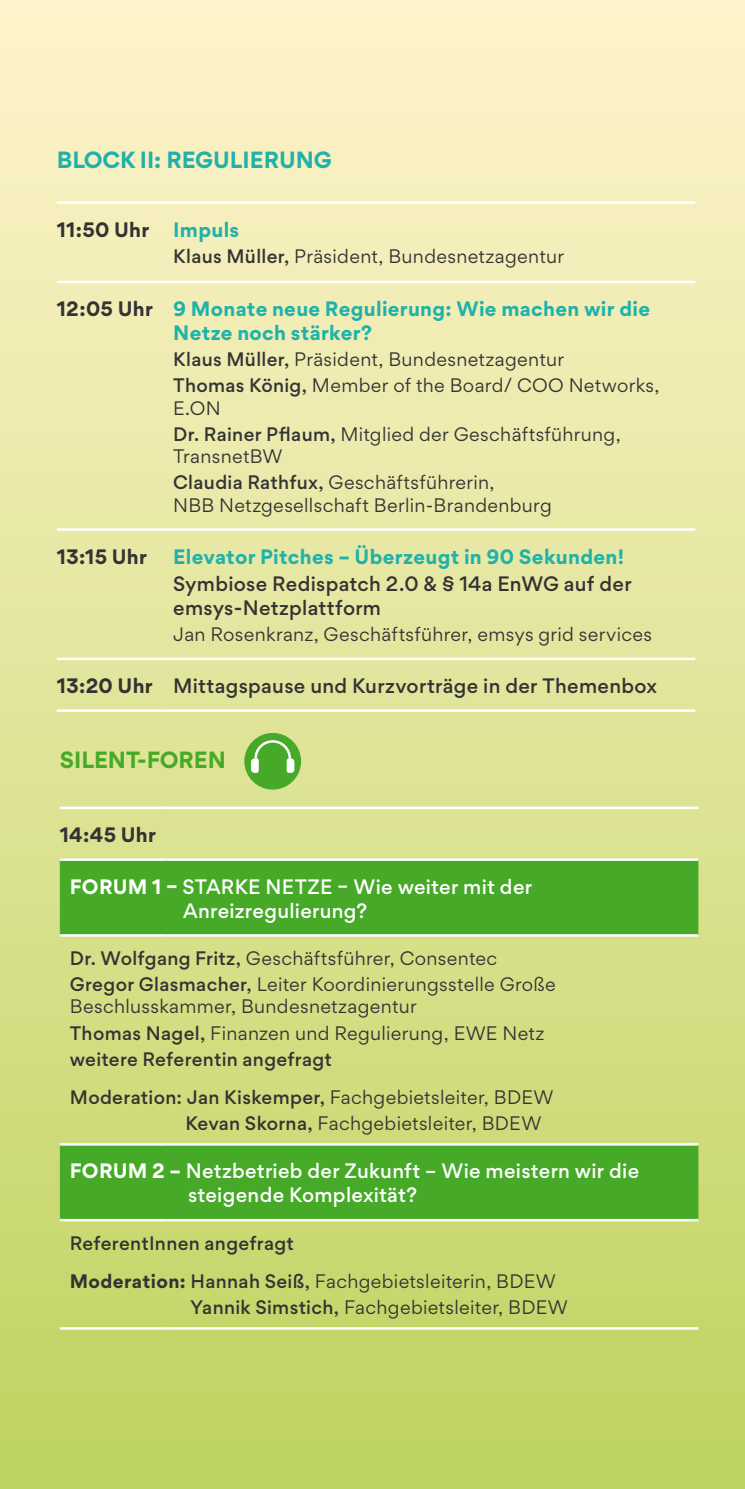
<style>
.page{position:relative;width:745px;height:1489px;background:#fff}
.page>*{position:absolute;margin:0;border:0;box-sizing:border-box;transform-origin:0 0}
.t1{font:700 22.5px "Gordita";color:#20b2aa}
.t2{font:700 22.5px "Gordita";color:#46aa28}
.t3{font:500 20px/24px "Gordita";letter-spacing:.015em;color:#fff}
.t4{font:500 20px/24px "Gordita";letter-spacing:.015em;color:#333}
.t5{font:700 20px/24px "Gordita";letter-spacing:.015em;color:#20b2aa}
.t6{font:700 20px "Gordita";letter-spacing:.015em;color:#333}
.t7{font:18.75px/26px "Gordita";letter-spacing:.015em;color:#333}
.t8{font:500 18.75px/38.5px "Gordita";letter-spacing:.015em;color:#333}
.s1{color:#20b2aa}
.s2{font-weight:500}
.s3{color:#333}
.s4{font-weight:700}
.s5{font-weight:400}
</style>
<div class="page">
<div style="left:0;top:0;width:744px;height:1488px;background:linear-gradient(to bottom,#fff4cd,#bed360)"></div>
<hr style="left:57px;top:281px;width:106px;height:2px;background:#fff">
<hr style="left:163px;top:281px;width:531px;height:2px;background:#fff">
<hr style="left:57px;top:528px;width:106px;height:2px;background:#fff">
<hr style="left:163px;top:528px;width:531px;height:2px;background:#fff">
<hr style="left:57px;top:657px;width:106px;height:3px;background:#fff">
<hr style="left:163px;top:657px;width:531px;height:3px;background:#fff">
<hr style="left:57px;top:201px;width:106px;height:3px;background:#fff">
<hr style="left:163px;top:201px;width:531px;height:3px;background:#fff">
<hr style="left:57px;top:709px;width:106px;height:2px;background:#fff">
<hr style="left:163px;top:709px;width:531px;height:2px;background:#fff">
<svg style="left:0;top:1089px;width:353px;height:399px"></svg>
<svg style="left:60px;top:860px;width:638px;height:358px"></svg>
<hr style="left:60px;top:806px;width:106px;height:3px;background:#fff">
<hr style="left:166px;top:806px;width:532px;height:3px;background:#fff">
<hr style="left:60px;top:858px;width:106px;height:2px;background:#fff">
<hr style="left:166px;top:858px;width:532px;height:2px;background:#fff">
<hr style="left:60px;top:934px;width:106px;height:2px;background:#fff">
<hr style="left:166px;top:934px;width:532px;height:2px;background:#fff">
<hr style="left:60px;top:1143px;width:106px;height:2px;background:#fff">
<hr style="left:166px;top:1143px;width:532px;height:2px;background:#fff">
<hr style="left:60px;top:1218px;width:106px;height:3px;background:#fff">
<hr style="left:166px;top:1218px;width:532px;height:3px;background:#fff">
<hr style="left:60px;top:1326px;width:106px;height:3px;background:#fff">
<hr style="left:166px;top:1326px;width:532px;height:3px;background:#fff">
<div style="left:244px;top:733px;width:57px;height:56px;background:#46aa28;border-radius:50%"></div>
<svg style="left:251px;top:738px;width:43px;height:34px"></svg>
<p class="t1" style="left:57px;top:143px;width:276px">BLOCK II: REGULIERUNG</p>
<p class="t6" style="left:57px;top:214px;width:184px">11:50 Uhr <span class="s1">Impuls</span></p>
<p class="t7" style="left:173px;top:243px;width:392px"><span class="s2">Klaus Müller,</span> Präsident, Bundesnetzagentur</p>
<p class="t5" style="left:173px;top:296px;width:478px;text-indent:-116px"><span class="s3">12:05 Uhr</span> 9 Monate neue Regulierung: Wie machen wir die<br>Netze noch stärker?</p>
<p class="t7" style="left:173px;top:346px;width:487px"><span class="s2">Klaus Müller,</span> Präsident, Bundesnetzagentur<br><span class="s2">Thomas König,</span> Member of the Board/ COO Networks,</p>
<p class="t7" style="left:173px;top:394px;width:449px">E.ON<br><span class="s2">Dr. Rainer Pflaum,</span> Mitglied der Geschäftsführung,</p>
<p class="t7" style="left:173px;top:443px;width:323px">TransnetBW<br><span class="s2">Claudia Rathfux,</span> Geschäftsführerin,</p>
<p class="t7" style="left:173px;top:491px;width:380px">NBB Netzgesellschaft Berlin-Brandenburg</p>
<p class="t6" style="left:57px;top:541px;width:92px">13:15 Uhr</p>
<p class="t5" style="left:173px;top:544px;width:452px">Elevator Pitches – Überzeugt in 90 Sekunden!</p>
<p class="t4" style="left:173px;top:572px;width:459px">Symbiose Redispatch 2.0 &amp; § 14a EnWG auf der emsys-Netzplattform</p>
<p class="t7" style="left:173px;top:621px;width:480px">Jan Rosenkranz, Geschäftsführer, emsys grid services</p>
<p class="t4" style="left:57px;top:673px;width:601px"><span class="s4">13:20 Uhr</span> Mittagspause und Kurzvorträge in der Themenbox</p>
<p class="t2" style="left:60px;top:743px;width:167px">SILENT-FOREN</p>
<p class="t6" style="left:60px;top:819px;width:98px">14:45 Uhr</p>
<p class="t3" style="left:183px;top:874px;width:350px;text-indent:-113px"><span class="s4">FORUM 1 –</span> STARKE NETZE – Wie weiter mit der<br>Anreizregulierung?</p>
<p class="t7" style="left:70px;top:944px;width:487px"><span class="s2">Dr. Wolfgang Fritz,</span> Geschäftsführer, Consentec<br><span class="s2">Gregor Glasmacher,</span> Leiter Koordinierungsstelle Große</p>
<p class="t7" style="left:70px;top:993px;width:476px">Beschlusskammer, Bundesnetzagentur<br><span class="s2">Thomas Nagel,</span> Finanzen und Regulierung, EWE Netz <span class="s2">weitere Referentin angefragt</span></p>
<p class="t7" style="left:185px;top:1084px;width:369px;text-indent:-115px"><span class="s2">Moderation: Jan Kiskemper,</span> Fachgebietsleiter, BDEW<br><span class="s2">Kevan Skorna,</span> Fachgebietsleiter, BDEW</p>
<p class="t3" style="left:188px;top:1159px;width:452px;text-indent:-118px"><span class="s4">FORUM 2 –</span> Netzbetrieb der Zukunft – Wie meistern wir die steigende Komplexität?</p>
<p class="t8" style="left:70px;top:1223px;width:487px">ReferentInnen angefragt<br><span class="s4">Moderation:</span> Hannah Seiß, <span class="s5">Fachgebietsleiterin, BDEW</span></p>
<p class="t7" style="left:190px;top:1294px;width:379px"><span class="s2">Yannik Simstich,</span> Fachgebietsleiter, BDEW</p>
</div>
